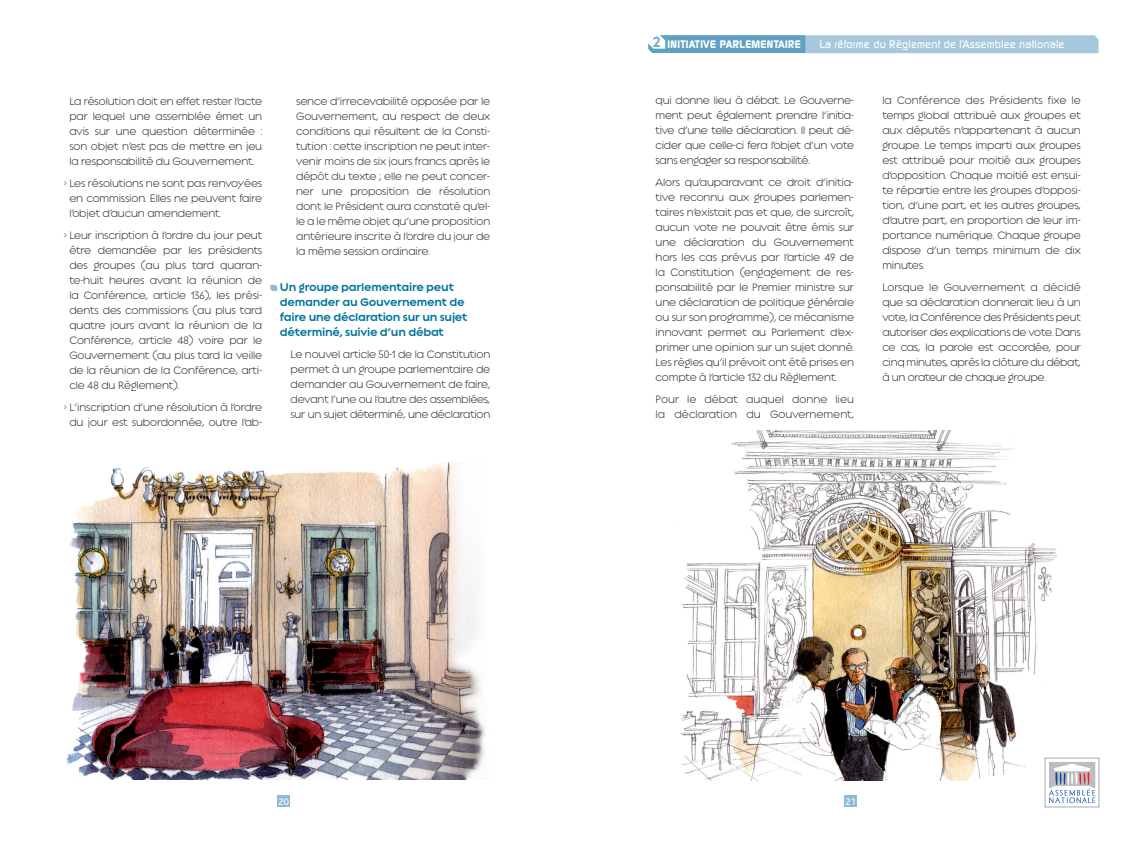
<style>
.page{position:relative;width:1134px;height:851px;background:#fff}
.page>*{position:absolute;margin:0;border:0;box-sizing:border-box;transform-origin:0 0}
.t1{font:700 15px/15px "Regulator";letter-spacing:-.02em;color:#00749c;scale:.96 1}
.t2{font:300 14.38px/15px "Regulator";letter-spacing:-.01em;color:#231f20;text-align:justify;scale:.96 1}
.t3{font:500 10.62px "Dicot";letter-spacing:.02em;color:#fff}
.t4{font:700 10.62px "Dicot";letter-spacing:.03em;color:#fff}
.t5{font:10px "Bliss";color:#fff}
.t6{font:italic 500 10px "Dicot";color:#fff}
.s1{color:#982c52}
.s2{font-family:"Regulator";font-size:20px;color:#77adca}
</style>
<div class="page">
<img style="left:681px;top:430px;width:376px;height:349px">
<img style="left:66px;top:462px;width:419px;height:317px">
<div style="left:278px;top:795px;width:12px;height:11px;background:#8fbad3"></div>
<div style="left:845px;top:795px;width:12px;height:11px;background:#8fbad3"></div>
<div style="left:1045px;top:758px;width:54px;height:48px;background:#fff"></div>
<svg style="left:1049px;top:762px;width:46px;height:41px"></svg>
<div style="left:1045px;top:757px;width:54px;height:50px;border:1px solid #a8a9ad"></div>
<svg style="left:270px;top:285px;width:7px;height:6px"></svg>
<svg style="left:648px;top:35px;width:450px;height:18px;background:#93bdd4"></svg>
<p class="t2" style="left:69px;top:92px;width:202px">La résolution doit en effet rester l’acte par lequel une assemblée émet un avis sur une question déterminée : son objet n’est pas de mettre en jeu la responsabilité du Gouvernement.</p>
<p class="t2" style="left:69px;top:174px;width:202px;text-indent:-6px"><span class="s1">&gt;</span> Les résolutions ne sont pas renvoyées en commission. Elles ne peuvent faire l’objet d’aucun amendement.</p>
<p class="t2" style="left:69px;top:226px;width:202px;text-indent:-6px"><span class="s1">&gt;</span> Leur inscription à l’ordre du jour peut être demandée par les présidents des groupes (au plus tard quaran&shy;te-huit heures avant la réunion de la Conférence, article 136), les prési&shy;dents des commissions (au plus tard quatre jours avant la réunion de la Conférence, article 48) voire par le Gouvernement (au plus tard la veille de la réunion de la Conférence, arti&shy;cle 48 du Règlement).</p>
<p class="t2" style="left:64px;top:398px;width:208px;text-align:center"><span class="s1">&gt;</span> L’inscription d’une résolution à l’ordre du jour est subordonnée, outre l’ab-</p>
<p class="t2" style="left:296px;top:92px;width:204px">sence d’irrecevabilité opposée par le Gouvernement, au respect de deux conditions qui résultent de la Consti&shy;tution : cette inscription ne peut inter&shy;venir moins de six jours francs après le dépôt du texte ; elle ne peut concer&shy;ner une proposition de résolution dont le Président aura constaté qu’el&shy;le a le même objet qu’une proposition antérieure inscrite à l’ordre du jour de la même session ordinaire.</p>
<p class="t1" style="left:280px;top:278px;width:197px">Un groupe parlementaire peut demander au Gouvernement de faire une déclaration sur un sujet déterminé, suivie d’un débat</p>
<p class="t2" style="left:291px;top:346px;width:210px">Le nouvel article 50-1 de la Constitution permet à un groupe parlementaire de demander au Gouvernement de faire, devant l’une ou l’autre des assemblées, sur un sujet déterminé, une déclaration</p>
<p class="t4" style="left:653px;top:40px;width:150px"><span class="s2">2</span> INITIATIVE PARLEMENTAIRE</p>
<p class="t3" style="left:819px;top:40px;width:247px">La reforme du Reglement de l’Assemblee nationale</p>
<p class="t6" style="left:843px;top:45px;width:7px;rotate:-180deg">-</p>
<p class="t2" style="left:656px;top:91px;width:208px">qui donne lieu à débat. Le Gouverne&shy;ment peut également prendre l’initia&shy;tive d’une telle déclaration. Il peut dé&shy;cider que celle-ci fera l’objet d’un vote sans engager sa responsabilité.</p>
<p class="t2" style="left:656px;top:173px;width:208px">Alors qu’auparavant ce droit d’initia&shy;tive reconnu aux groupes parlemen&shy;taires n’existait pas et que, de surcroît, aucun vote ne pouvait être émis sur une déclaration du Gouvernement hors les cas prévus par l’article 49 de la Constitution (engagement de res&shy;ponsabilité par le Premier ministre sur une déclaration de politique générale ou sur son programme), ce mécanisme innovant permet au Parlement d’ex&shy;primer une opinion sur un sujet donné.<br>Les règles qu’il prévoit ont été prises en compte à l’article 132 du Règlement.</p>
<p class="t2" style="left:656px;top:390px;width:208px">Pour le débat auquel donne lieu la déclaration du Gouvernement,</p>
<p class="t2" style="left:882px;top:91px;width:208px">la Conférence des Présidents fixe le temps global attribué aux groupes et aux députés n’appartenant à aucun groupe. Le temps imparti aux groupes est attribué pour moitié aux groupes d’opposition. Chaque moitié est ensui&shy;te répartie entre les groupes d’opposi&shy;tion, d’une part, et les autres groupes, d’autre part, en proportion de leur im&shy;portance numérique. Chaque groupe dispose d’un temps minimum de dix minutes.</p>
<p class="t2" style="left:882px;top:278px;width:208px">Lorsque le Gouvernement a décidé que sa déclaration donnerait lieu à un vote, la Conférence des Présidents peut autoriser des explications de vote. Dans ce cas, la parole est accordée, pour cinq minutes, après la clôture du débat, à un orateur de chaque groupe.</p>
<p class="t5" style="left:279px;top:797px;width:12px">20</p>
<p class="t5" style="left:846px;top:797px;width:12px">21</p>
</div>
